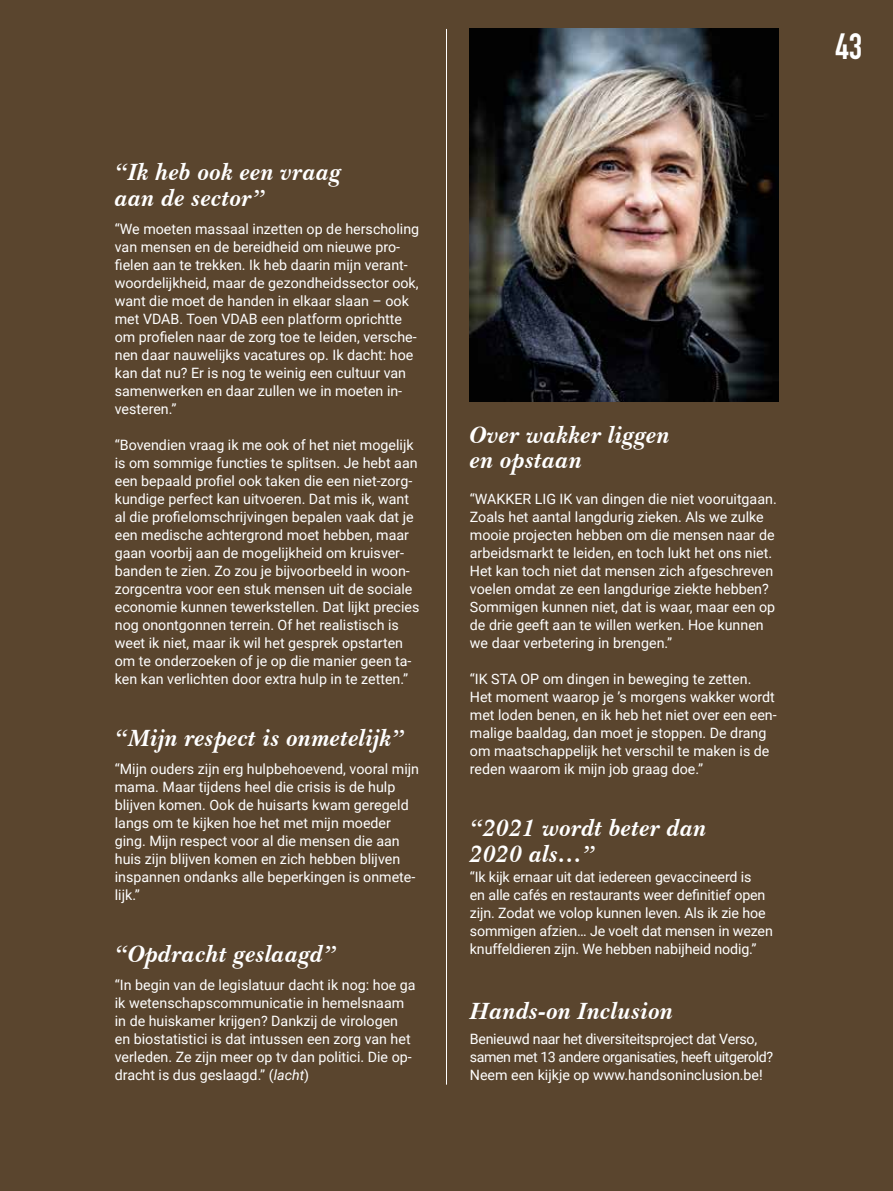
<style>
.page{position:relative;width:893px;height:1191px;background:#5a452e}
.page>*{position:absolute;margin:0;border:0;box-sizing:border-box;transform-origin:0 0}
.t1{font:700 36px "DIN Condensed";color:#fff}
.t2{font:italic 700 24px/26px "Baskerville BT";color:#fff}
.t3{font:14.25px/18px "Roboto";color:#fff}
.t4{font:14.25px/18px "Roboto";letter-spacing:-.02em;color:#fff}
.s1{font-style:italic}
</style>
<div class="page">
<img style="left:470px;top:29px;width:308px;height:373px">
<hr style="left:446px;top:29px;width:1px;height:1055px;background:#fff">
<h2 class="t2" style="left:115px;top:159px;width:228px">“Ik heb ook een vraag aan de sector”</h2>
<p class="t3" style="left:115px;top:219px;width:306px">“We moeten massaal inzetten op de herscholing van mensen en de bereidheid om nieuwe pro&shy;fielen aan te trekken. Ik heb daarin mijn verant&shy;woordelijkheid, maar de gezondheidssector ook, want die moet de handen in elkaar slaan – ook met VDAB. Toen VDAB een platform oprichtte om profielen naar de zorg toe te leiden, versche&shy;nen daar nauwelijks vacatures op. Ik dacht: hoe kan dat nu? Er is nog te weinig een cultuur van samenwerken en daar zullen we in moeten in&shy;vesteren.”</p>
<p class="t3" style="left:115px;top:435px;width:306px">“Bovendien vraag ik me ook of het niet mogelijk is om sommige functies te splitsen. Je hebt aan een bepaald profiel ook taken die een niet-zorg&shy;kundige perfect kan uitvoeren. Dat mis ik, want al die profielomschrijvingen bepalen vaak dat je een medische achtergrond moet hebben, maar gaan voorbij aan de mogelijkheid om kruisver&shy;banden te zien. Zo zou je bijvoorbeeld in woon&shy;zorgcentra voor een stuk mensen uit de sociale economie kunnen tewerkstellen. Dat lijkt precies nog onontgonnen terrein. Of het realistisch is weet ik niet, maar ik wil het gesprek opstarten om te onderzoeken of je op die manier geen ta&shy;ken kan verlichten door extra hulp in te zetten.”</p>
<h2 class="t2" style="left:115px;top:725px;width:291px">“Mijn respect is onmetelijk”</h2>
<p class="t3" style="left:115px;top:759px;width:306px">“Mijn ouders zijn erg hulpbehoevend, vooral mijn mama. Maar tijdens heel die crisis is de hulp blijven komen. Ook de huisarts kwam geregeld langs om te kijken hoe het met mijn moeder ging. Mijn respect voor al die mensen die aan huis zijn blijven komen en zich hebben blijven inspannen ondanks alle beperkingen is onmete&shy;lijk.”</p>
<h2 class="t2" style="left:115px;top:941px;width:223px">“Opdracht geslaagd”</h2>
<p class="t3" style="left:115px;top:975px;width:302px">“In begin van de legislatuur dacht ik nog: hoe ga ik wetenschapscommunicatie in hemelsnaam in de huiskamer krijgen? Dankzij de virologen en biostatistici is dat intussen een zorg van het verleden. Ze zijn meer op tv dan politici. Die op&shy;dracht is dus geslaagd.” (<span class="s1">lacht</span>)</p>
<h2 class="t2" style="left:470px;top:421px;width:201px">Over wakker liggen en opstaan</h2>
<p class="t3" style="left:470px;top:489px;width:308px">“WAKKER LIG IK van dingen die niet vooruitgaan.<br>Zoals het aantal langdurig zieken. Als we zulke mooie projecten hebben om die mensen naar de arbeidsmarkt te leiden, en toch lukt het ons niet.<br>Het kan toch niet dat mensen zich afgeschreven voelen omdat ze een langdurige ziekte hebben?<br>Sommigen kunnen niet, dat is waar, maar een op de drie geeft aan te willen werken. Hoe kunnen we daar verbetering in brengen.”</p>
<p class="t3" style="left:470px;top:669px;width:308px">“IK STA OP om dingen in beweging te zetten.<br>Het moment waarop je ’s morgens wakker wordt met loden benen, en ik heb het niet over een een&shy;malige baaldag, dan moet je stoppen. De drang om maatschappelijk het verschil te maken is de reden waarom ik mijn job graag doe.”</p>
<h2 class="t2" style="left:470px;top:815px;width:238px;line-height:25.5px">“2021 wordt beter dan<br>2020 als…”</h2>
<p class="t3" style="left:470px;top:867px;width:305px">“Ik kijk ernaar uit dat iedereen gevaccineerd is<br>en alle cafés en restaurants weer definitief open zijn. Zodat we volop kunnen leven. Als ik zie hoe sommigen afzien… Je voelt dat mensen in wezen knuffeldieren zijn. We hebben nabijheid nodig.”</p>
<h2 class="t2" style="left:470px;top:998px;width:205px">Hands-on Inclusion</h2>
<p class="t4" style="left:470px;top:1029px;width:305px">Benieuwd naar het diversiteitsproject dat Verso, samen met 13 andere organisaties, heeft uitgerold?<br>Neem een kijkje op www.handsoninclusion.be!</p>
<h1 class="t1" style="left:835px;top:22px;width:28px">43</h1>
</div>
